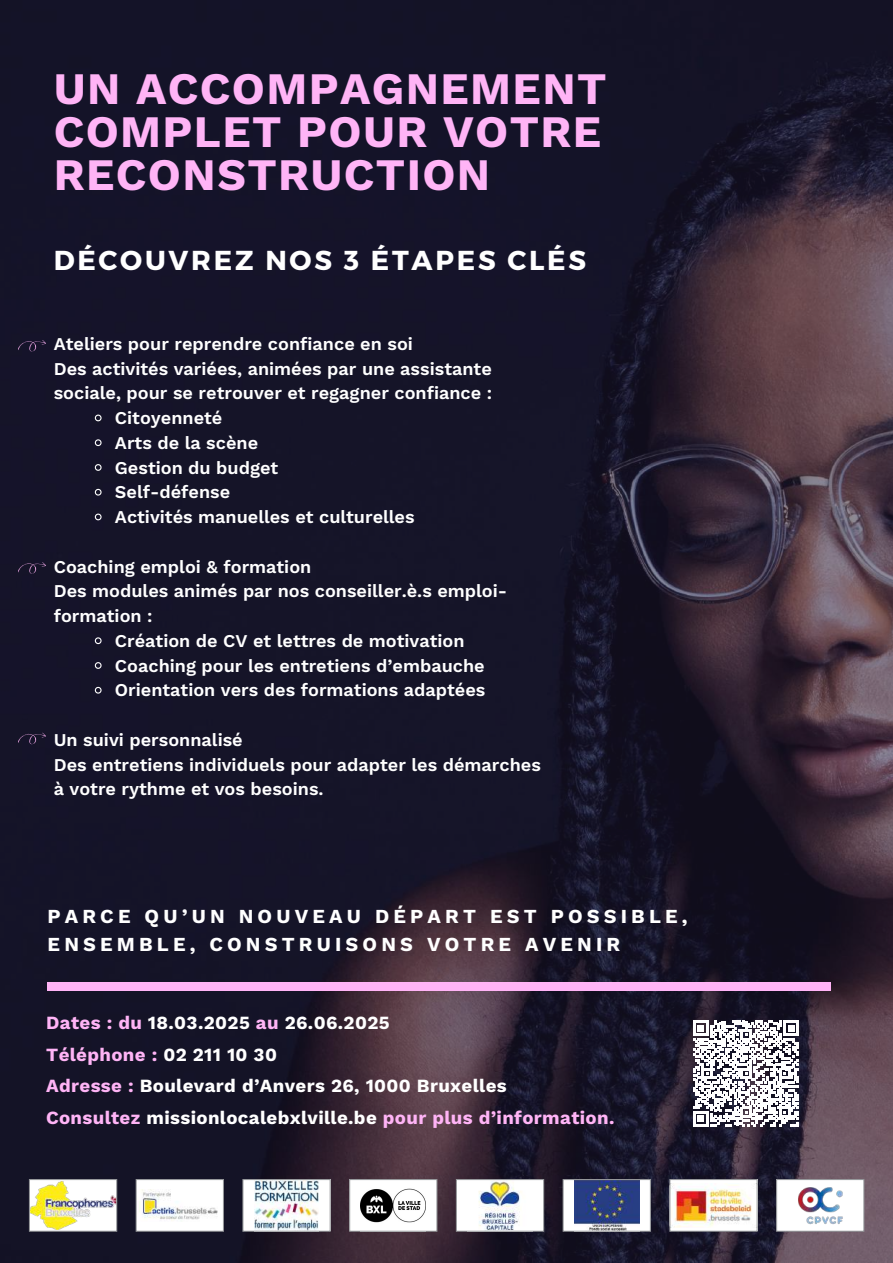
<style>
.page{position:relative;width:893px;height:1263px;background:#fff}
.page>*{position:absolute;margin:0;border:0;box-sizing:border-box;transform-origin:0 0}
.t1{font:700 45px/42.8px "Work Sans";letter-spacing:.03em;color:#ffb4f6;text-align:justify}
.t2{font:700 27.45px "Montserrat";letter-spacing:.1em;color:#fff}
.t3{font:700 19.8px/28px "Work Sans";letter-spacing:.21em;color:#fff}
.t4{font:700 18.6px/31.5px "Work Sans";letter-spacing:.02em;color:#fff}
.t5{font:600 18px/24.8px "Work Sans";color:#fff}
.s1{color:#ffb4f6}
</style>
<div class="page">
<img style="left:0;top:0;width:893px;height:1262px">
<svg style="left:94px;top:414px;width:8px;height:8px"></svg>
<svg style="left:94px;top:438px;width:8px;height:9px"></svg>
<svg style="left:94px;top:463px;width:8px;height:9px"></svg>
<svg style="left:94px;top:488px;width:8px;height:8px"></svg>
<svg style="left:94px;top:513px;width:8px;height:8px"></svg>
<svg style="left:94px;top:636px;width:8px;height:9px"></svg>
<svg style="left:94px;top:661px;width:8px;height:9px"></svg>
<svg style="left:94px;top:686px;width:8px;height:8px"></svg>
<div style="left:47px;top:982px;width:783px;height:9px;background:#ffb4f6"></div>
<svg style="left:18px;top:340px;width:28px;height:12px"></svg>
<svg style="left:18px;top:562px;width:28px;height:12px"></svg>
<svg style="left:18px;top:733px;width:28px;height:12px"></svg>
<img style="left:31px;top:1181px;width:84px;height:48px">
<div style="left:29px;top:1179px;width:88px;height:53px;border:1px solid #939598"></div>
<div style="left:243px;top:1179px;width:87px;height:52px;background:#fff"></div>
<img style="left:254px;top:1181px;width:65px;height:49px">
<div style="left:242px;top:1179px;width:89px;height:53px;border:1px solid #939598"></div>
<div style="left:456px;top:1179px;width:88px;height:52px;background:#fff"></div>
<img style="left:478px;top:1181px;width:43px;height:49px">
<div style="left:456px;top:1179px;width:88px;height:53px;border:1px solid #939598"></div>
<div style="left:136px;top:1179px;width:87px;height:52px;background:#fff"></div>
<img style="left:139px;top:1189px;width:79px;height:32px">
<div style="left:136px;top:1179px;width:88px;height:53px;border:1px solid #939598"></div>
<div style="left:350px;top:1179px;width:87px;height:52px;background:#fff"></div>
<img style="left:361px;top:1188px;width:65px;height:35px">
<div style="left:349px;top:1179px;width:88px;height:53px;border:1px solid #939598"></div>
<div style="left:563px;top:1179px;width:87px;height:52px;background:#fff"></div>
<img style="left:574px;top:1181px;width:65px;height:49px">
<div style="left:563px;top:1179px;width:88px;height:53px;border:1px solid #939598"></div>
<div style="left:670px;top:1179px;width:87px;height:52px;background:#fff"></div>
<img style="left:671px;top:1183px;width:85px;height:44px">
<div style="left:669px;top:1179px;width:89px;height:53px;border:1px solid #939598"></div>
<div style="left:777px;top:1179px;width:87px;height:52px;background:#fff"></div>
<img style="left:798px;top:1187px;width:45px;height:38px">
<div style="left:776px;top:1179px;width:88px;height:53px;border:1px solid #939598"></div>
<svg style="left:693px;top:1021px;width:106px;height:105px"></svg>
<h1 class="t1" style="left:54px;top:70px;width:554px">UN ACCOMPAGNEMENT COMPLET POUR VOTRE RECONSTRUCTION</h1>
<h2 class="t2" style="left:54px;top:243px;width:534px">DÉCOUVREZ NOS 3 ÉTAPES CLÉS</h2>
<p class="t5" style="left:54px;top:332px;width:361px">Ateliers pour reprendre confiance en soi</p>
<p class="t5" style="left:54px;top:357px;width:440px">Des activités variées, animées par une assistante</p>
<p class="t5" style="left:54px;top:382px;width:440px">sociale, pour se retrouver et regagner confiance :</p>
<p class="t5" style="left:115px;top:406px;width:109px">Citoyenneté</p>
<p class="t5" style="left:115px;top:431px;width:145px">Arts de la scène</p>
<p class="t5" style="left:115px;top:456px;width:165px">Gestion du budget</p>
<p class="t5" style="left:115px;top:481px;width:117px">Self-défense</p>
<p class="t5" style="left:115px;top:505px;width:301px">Activités manuelles et culturelles</p>
<p class="t5" style="left:54px;top:555px;width:259px">Coaching emploi &amp; formation</p>
<p class="t5" style="left:54px;top:580px;width:455px">Des modules animés par nos conseiller.è.s emploi-</p>
<p class="t5" style="left:54px;top:604px;width:100px">formation :</p>
<p class="t5" style="left:115px;top:629px;width:351px">Création de CV et lettres de motivation</p>
<p class="t5" style="left:115px;top:654px;width:371px">Coaching pour les entretiens d’embauche</p>
<p class="t5" style="left:115px;top:679px;width:372px">Orientation vers des formations adaptées</p>
<p class="t5" style="left:54px;top:728px;width:489px">Un suivi personnalisé<br>Des entretiens individuels pour adapter les démarches à votre rythme et vos besoins.</p>
<p class="t3" style="left:47px;top:903px;width:642px">PARCE QU’UN NOUVEAU DÉPART EST POSSIBLE,<br>ENSEMBLE, CONSTRUISONS VOTRE AVENIR</p>
<p class="t4" style="left:46px;top:1008px;width:570px"><span class="s1">Dates : du</span> 18.03.2025 <span class="s1">au</span> 26.06.2025<br><span class="s1">Téléphone :</span> 02 211 10 30<br><span class="s1">Adresse :</span> Boulevard d’Anvers 26, 1000 Bruxelles<br><span class="s1">Consultez</span> missionlocalebxlville.be <span class="s1">pour plus d’information.</span></p>
</div>
